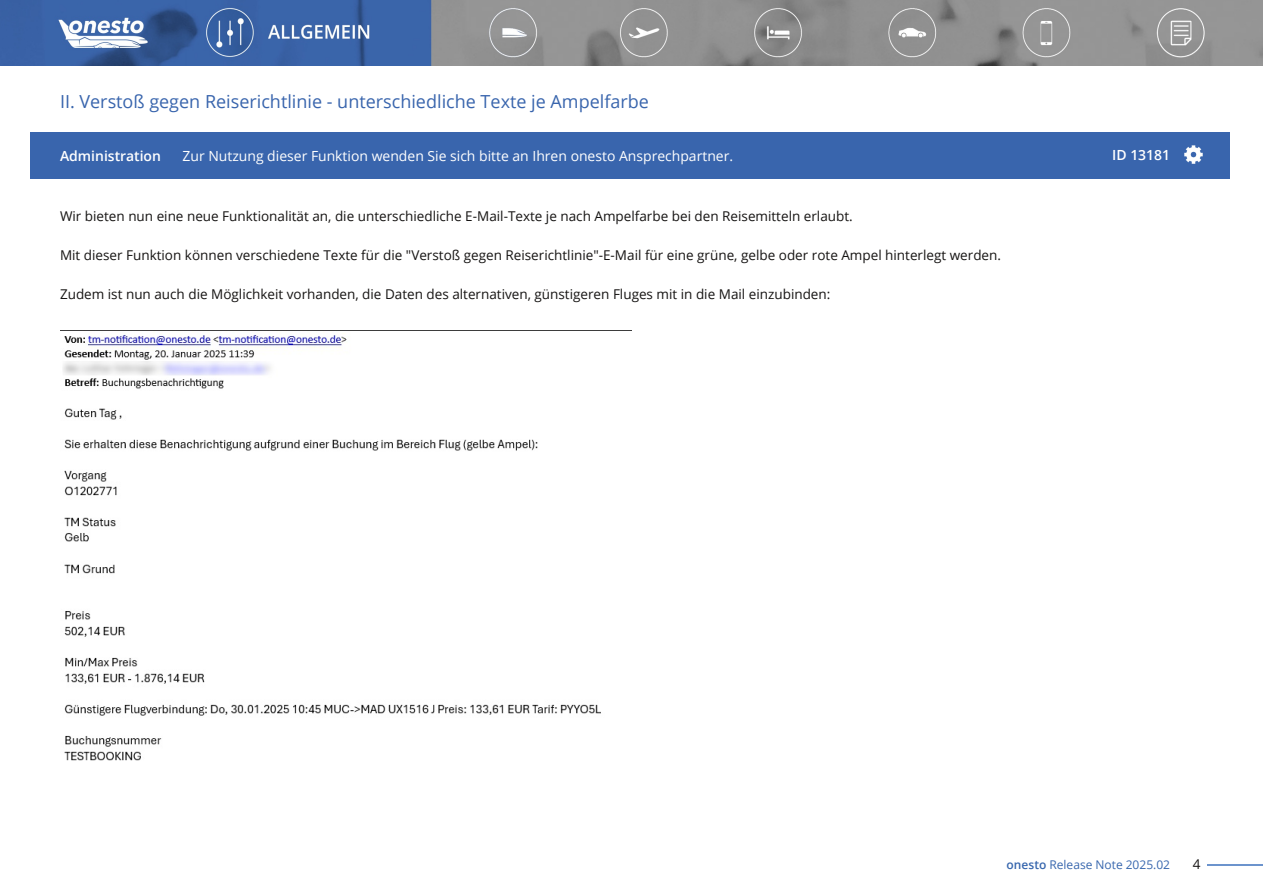
<style>
.page{position:relative;width:1263px;height:893px;background:#fff}
.page>*{position:absolute;margin:0;border:0;box-sizing:border-box;transform-origin:0 0}
.t1{font:18px "Open Sans";color:#3965ad}
.t2{font:13.95px "Open Sans";color:#fff}
.t3{font:600 13.95px "Open Sans";color:#fff}
.t4{font:13.5px "Open Sans";color:#161413}
.t5{font:12px "Open Sans";color:#3867ae}
.s1{font-weight:600}
</style>
<div class="page">
<hr style="left:1207px;top:864px;width:56px;height:2px;background:#6c94cd">
<div style="left:30px;top:132px;width:1199px;height:47px;background:#3965ad"></div>
<img style="left:1184px;top:145px;width:18px;height:19px">
<img style="left:0;top:0;width:1263px;height:65px">
<img style="left:60px;top:330px;width:572px;height:431px">
<h1 class="t1" style="left:60px;top:89px;width:590px">II. Verstoß gegen Reiserichtlinie - unterschiedliche Texte je Ampelfarbe</h1>
<p class="t3" style="left:60px;top:146px;width:103px">Administration</p>
<p class="t2" style="left:182px;top:146px;width:552px">Zur Nutzung dieser Funktion wenden Sie sich bitte an Ihren onesto Ansprechpartner.</p>
<p class="t4" style="left:60px;top:207px;width:794px">Wir bieten nun eine neue Funktionalität an, die unterschiedliche E-Mail-Texte je nach Ampelfarbe bei den Reisemitteln erlaubt.</p>
<p class="t4" style="left:60px;top:246px;width:942px">Mit dieser Funktion können verschiedene Texte für die "Verstoß gegen Reiserichtlinie"-E-Mail für eine grüne, gelbe oder rote Ampel hinterlegt werden.</p>
<p class="t4" style="left:60px;top:285px;width:772px">Zudem ist nun auch die Möglichkeit vorhanden, die Daten des alternativen, günstigeren Fluges mit in die Mail einzubinden:</p>
<p class="t3" style="left:1112px;top:145px;width:59px">ID 13181</p>
<p class="t5" style="left:1006px;top:856px;width:165px"><span class="s1">onesto</span> Release Note 2025.02</p>
<p class="t4" style="left:1193px;top:855px;width:9px">4</p>
</div>
